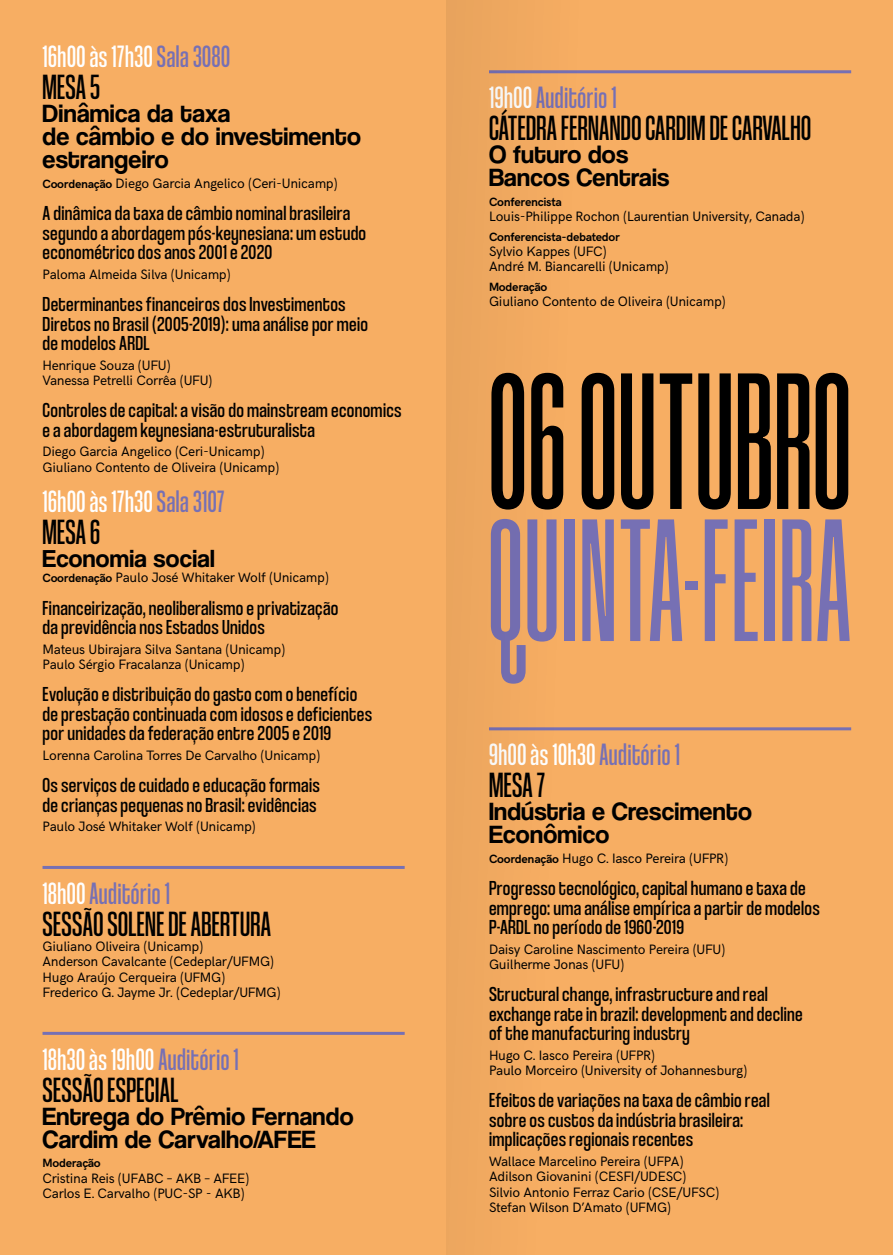
<style>
.page{position:relative;width:893px;height:1255px;background:#fff}
.page>*{position:absolute;margin:0;border:0;box-sizing:border-box;transform-origin:0 0}
.t1{font:204px "Coolvetica Crammed Rg";letter-spacing:.01em;color:#000}
.t2{font:183px "Coolvetica Crammed Rg";letter-spacing:.02em;color:#7670b4}
.t3{font:36.6px "Coolvetica Compressed Rg";letter-spacing:.01em;color:#000}
.t4{font:32.25px "Coolvetica Compressed Rg";letter-spacing:.02em;color:#fff}
.t5{font:32.25px "Coolvetica Compressed Rg";letter-spacing:.02em;color:#7670b4}
.t6{font:25.95px/23px "Coolvetica Rg";letter-spacing:.01em;color:#000}
.t7{font:25.5px "Coolvetica Rg";letter-spacing:.01em;color:#000}
.t8{font:21.15px/19.5px "Coolvetica Condensed Rg";letter-spacing:.015em;color:#000}
.t9{font:13.65px/15.3px "HK Grotesk";letter-spacing:-.02em;color:#000}
.t10{font:700 12px "HK Grotesk";letter-spacing:-.02em;color:#000}
.s1{color:#7670b4}
.s2{font-weight:700;font-size:12px}
.s3{color:#fff}
</style>
<div class="page">
<div style="left:446px;top:0;width:447px;height:1254px;background:#f7ae63"></div>
<div style="left:0;top:0;width:446px;height:1254px;background:#f7ae63"></div>
<hr style="left:43px;top:865px;width:362px;height:3px;background:#7670b4">
<hr style="left:43px;top:1031px;width:362px;height:3px;background:#7670b4">
<hr style="left:489px;top:70px;width:362px;height:3px;background:#7670b4">
<hr style="left:489px;top:727px;width:362px;height:3px;background:#7670b4">
<div style="left:446px;top:0;width:232px;height:1254px;background:#f7ae63"></div>
<h3 class="t4" style="left:43px;top:38px;width:189px">16h00 às 17h30 <span class="s1">Sala 3080</span></h3>
<h3 class="t3" style="left:43px;top:66px;width:59px">MESA 5</h3>
<h3 class="t6" style="left:43px;top:102px;width:320px">Dinâmica da taxa<br>de câmbio e do investimento estrangeiro</h3>
<p class="t9" style="left:43px;top:174px;width:297px"><span class="s2">Coordenação</span> Diego Garcia Angelico (Ceri-Unicamp)</p>
<h3 class="t8" style="left:43px;top:203px;width:325px">A dinâmica da taxa de câmbio nominal brasileira segundo a abordagem pós-keynesiana: um estudo econométrico dos anos 2001 e 2020</h3>
<p class="t9" style="left:43px;top:265px;width:190px">Paloma Almeida Silva (Unicamp)</p>
<h3 class="t8" style="left:43px;top:293px;width:327px">Determinantes financeiros dos Investimentos<br>Diretos no Brasil (2005-2019): uma análise por meio de modelos ARDL</h3>
<p class="t9" style="left:43px;top:356px;width:171px">Henrique Souza (UFU)<br>Vanessa Petrelli Corrêa (UFU)</p>
<h3 class="t8" style="left:43px;top:400px;width:361px">Controles de capital: a visão do mainstream economics e a abordagem keynesiana-estruturalista</h3>
<p class="t9" style="left:43px;top:443px;width:238px">Diego Garcia Angelico (Ceri-Unicamp)<br>Giuliano Contento de Oliveira (Unicamp)</p>
<h3 class="t4" style="left:43px;top:483px;width:183px">16h00 às 17h30 <span class="s1">Sala 3107</span></h3>
<h3 class="t3" style="left:43px;top:511px;width:59px">MESA 6</h3>
<h3 class="t7" style="left:43px;top:543px;width:174px">Economia social</h3>
<p class="t9" style="left:43px;top:569px;width:288px"><span class="s2">Coordenação</span> Paulo José Whitaker Wolf (Unicamp)</p>
<h3 class="t8" style="left:43px;top:597px;width:297px">Financeirização, neoliberalismo e privatização da previdência nos Estados Unidos</h3>
<p class="t9" style="left:43px;top:640px;width:244px">Mateus Ubirajara Silva Santana (Unicamp)<br>Paulo Sérgio Fracalanza (Unicamp)</p>
<h3 class="t8" style="left:43px;top:683px;width:331px">Evolução e distribuição do gasto com o benefício de prestação continuada com idosos e deficientes por unidades da federação entre 2005 e 2019</h3>
<p class="t9" style="left:43px;top:746px;width:279px">Lorenna Carolina Torres De Carvalho (Unicamp)</p>
<h3 class="t8" style="left:43px;top:774px;width:279px">Os serviços de cuidado e educação formais de crianças pequenas no Brasil: evidências</h3>
<p class="t9" style="left:43px;top:817px;width:215px">Paulo José Whitaker Wolf (Unicamp)</p>
<h3 class="t5" style="left:43px;top:874px;width:129px"><span class="s3">18h00</span> Auditório 1</h3>
<h3 class="t3" style="left:43px;top:902px;width:230px">SESSÃO SOLENE DE ABERTURA</h3>
<p class="t9" style="left:43px;top:937px;width:240px">Giuliano Oliveira (Unicamp)<br>Anderson Cavalcante (Cedeplar/UFMG)<br>Hugo Araújo Cerqueira (UFMG)<br>Frederico G. Jayme Jr. (Cedeplar/UFMG)</p>
<h3 class="t4" style="left:43px;top:1040px;width:197px">18h30 às 19h00 <span class="s1">Auditório 1</span></h3>
<h3 class="t3" style="left:43px;top:1068px;width:138px">SESSÃO ESPECIAL</h3>
<h3 class="t6" style="left:43px;top:1104px;width:313px">Entrega do Prêmio Fernando<br>Cardim de Carvalho/AFEE</h3>
<p class="t10" style="left:43px;top:1154px;width:60px">Moderação</p>
<p class="t9" style="left:43px;top:1169px;width:208px">Cristina Reis (UFABC – AKB – AFEE)<br>Carlos E. Carvalho (PUC-SP - AKB)</p>
<h3 class="t5" style="left:489px;top:79px;width:129px"><span class="s3">19h00</span> Auditório 1</h3>
<h3 class="t3" style="left:489px;top:107px;width:324px">CÁTEDRA FERNANDO CARDIM DE CARVALHO</h3>
<h3 class="t6" style="left:489px;top:143px;width:182px">O futuro dos<br>Bancos Centrais</h3>
<p class="t10" style="left:489px;top:192px;width:74px">Conferencista</p>
<p class="t9" style="left:489px;top:207px;width:317px">Louis-Philippe Rochon (Laurentian University, Canada)</p>
<p class="t10" style="left:489px;top:227px;width:132px">Conferencista-debatedor</p>
<p class="t9" style="left:489px;top:242px;width:181px">Sylvio Kappes (UFC)<br>André M. Biancarelli (Unicamp)</p>
<p class="t10" style="left:489px;top:277px;width:60px">Moderação</p>
<p class="t9" style="left:489px;top:292px;width:238px">Giuliano Contento de Oliveira (Unicamp)</p>
<h1 class="t1" style="left:489px;top:336px;width:363px">06 OUTUBRO</h1>
<h2 class="t2" style="left:489px;top:486px;width:363px">QUINTA-FEIRA</h2>
<h3 class="t4" style="left:489px;top:736px;width:192px">9h00 às 10h30 <span class="s1">Auditório 1</span></h3>
<h3 class="t3" style="left:489px;top:764px;width:57px">MESA 7</h3>
<h3 class="t6" style="left:489px;top:799px;width:265px">Indústria e Crescimento<br>Econômico</h3>
<p class="t9" style="left:489px;top:849px;width:241px"><span class="s2">Coordenação</span> Hugo C. Iasco Pereira (UFPR)</p>
<h3 class="t8" style="left:489px;top:877px;width:332px">Progresso tecnológico, capital humano e taxa de emprego: uma análise empírica a partir de modelos<br>P-ARDL no período de 1960-2019</h3>
<p class="t9" style="left:489px;top:940px;width:238px">Daisy Caroline Nascimento Pereira (UFU)<br>Guilherme Jonas (UFU)</p>
<h3 class="t8" style="left:489px;top:983px;width:315px">Structural change, infrastructure and real exchange rate in brazil: development and decline of the manufacturing industry</h3>
<p class="t9" style="left:489px;top:1046px;width:260px">Hugo C. Iasco Pereira (UFPR)<br>Paulo Morceiro (University of Johannesburg)</p>
<h3 class="t8" style="left:489px;top:1089px;width:282px">Efeitos de variações na taxa de câmbio real sobre os custos da indústria brasileira: implicações regionais recentes</h3>
<p class="t9" style="left:489px;top:1152px;width:232px">Wallace Marcelino Pereira (UFPA)<br>Adilson Giovanini (CESFI/UDESC)<br>Silvio Antonio Ferraz Cario (CSE/UFSC)<br>Stefan Wilson D’Amato (UFMG)</p>
</div>
